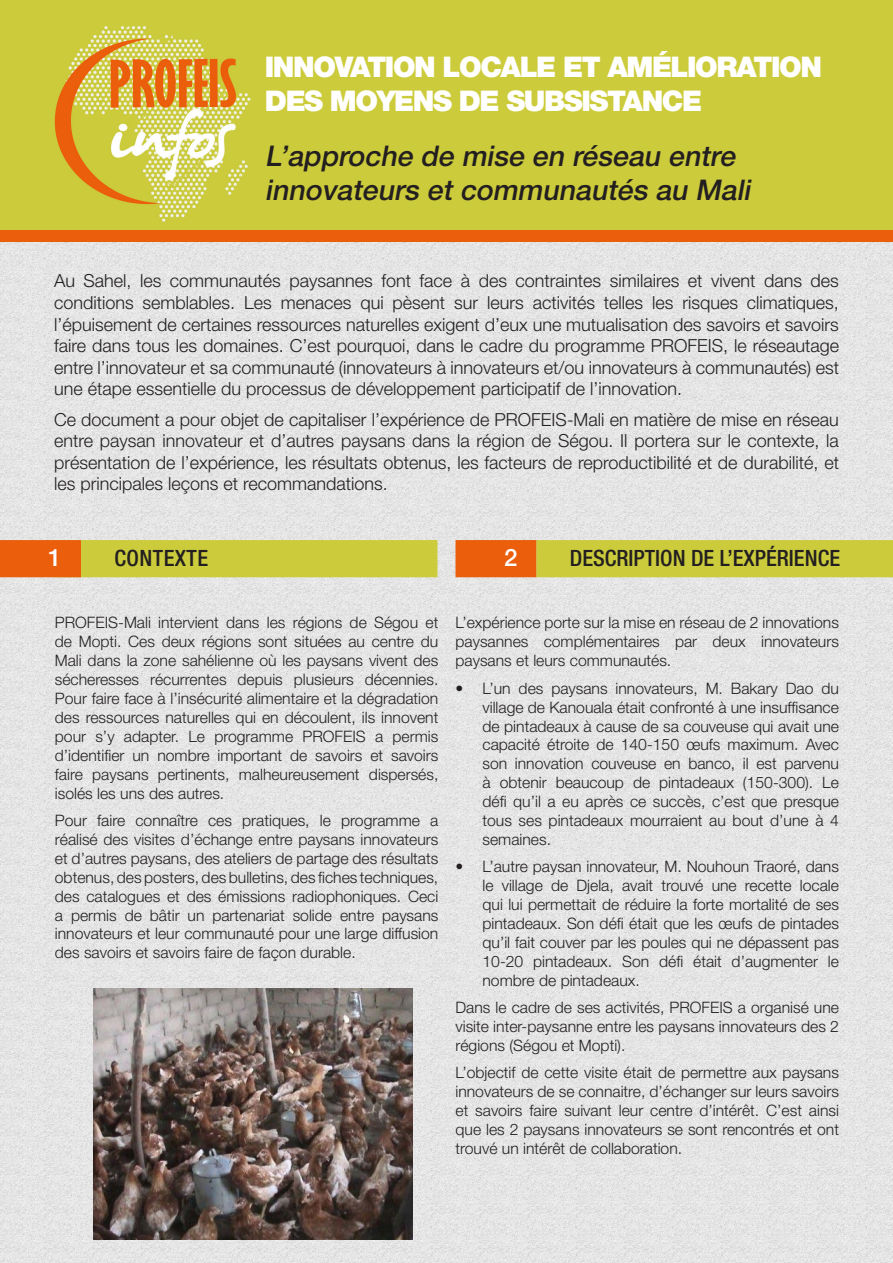
<style>
.page{position:relative;width:893px;height:1263px;background:#fff}
.page>*{position:absolute;margin:0;border:0;box-sizing:border-box;transform-origin:0 0}
.t1{font:italic 500 28.5px/34.2px "Helvetica Neue";color:#231f20}
.t2{font:900 28.5px "Helvetica Neue";letter-spacing:-.05em;color:#fff}
.t3{font:500 24px "Helvetica Neue";color:#fff}
.t4{font:500 condensed 22.5px "Helvetica Neue LT";color:#231f20}
.t5{font:500 condensed 22.5px "Helvetica Neue LT";letter-spacing:.02em;color:#231f20}
.t6{font:300 18px/21.6px "Helvetica Neue";color:#231f20;text-align:justify}
.t7{font:300 15.75px/18.9px "Helvetica Neue";color:#231f20;text-align:justify}
</style>
<div class="page">
<img style="left:0;top:242px;width:893px;height:1021px">
<div style="left:54px;top:540px;width:383px;height:37px;background:#cbcb3c"></div>
<div style="left:536px;top:540px;width:357px;height:37px;background:#cbcb3c"></div>
<div style="left:0;top:540px;width:81px;height:37px;background:#eb5e0c"></div>
<div style="left:455px;top:540px;width:81px;height:37px;background:#eb5e0c;border:2px solid #eb5e0c"></div>
<img style="left:94px;top:989px;width:318px;height:250px">
<svg style="left:0;top:0;width:893px;height:230px;background:#cdc83e"></svg>
<div style="left:0;top:230px;width:893px;height:12px;background:#eb5e0c"></div>
<p class="t2" style="left:265px;top:50px;width:559px">INNOVATION LOCALE ET AMÉLIORATION</p>
<p class="t2" style="left:265px;top:84px;width:439px">DES MOYENS DE SUBSISTANCE</p>
<p class="t1" style="left:265px;top:137px;width:494px">L’approche de mise en réseau entre innovateurs etcommunautés au Mali</p>
<p class="t6" style="left:54px;top:269px;width:786px">Au Sahel, les communautés paysannes font face à des contraintes similaires et vivent dans des conditions semblables. Les menaces qui pèsent sur leurs activités telles les risques climatiques, l’épuisement de certaines ressources naturelles exigent d’eux une mutualisation des savoirs et savoirs faire dans tous les domaines. C’est pourquoi, dans le cadre du programme PROFEIS, le réseautage entre l’innovateur et sa communauté (innovateurs à innovateurs et/ou innovateurs à communautés) est une étape essentielle du processus de développement participatif de l’innovation.</p>
<p class="t6" style="left:54px;top:407px;width:786px">Ce document a pour objet de capitaliser l’expérience de PROFEIS-Mali en matière de mise en réseau entre paysan innovateur et d’autres paysans dans la région de Ségou. Il portera sur le contexte, la présentation de l’expérience, les résultats obtenus, les facteurs de reproductibilité et de durabilité, et les principales leçons et recommandations.</p>
<p class="t5" style="left:114px;top:544px;width:95px">CONTEXTE</p>
<p class="t4" style="left:570px;top:544px;width:272px">DESCRIPTION DE L’EXPÉRIENCE</p>
<p class="t3" style="left:48px;top:538px;width:15px">1</p>
<p class="t3" style="left:504px;top:538px;width:15px">2</p>
<p class="t7" style="left:55px;top:612px;width:385px">PROFEIS-Mali intervient dans les régions de Ségou et de Mopti. Ces deux régions sont situées au centre du Mali dans la zone sahélienne où les paysans vivent des sécheresses récurrentes depuis plusieurs décennies.<br>Pour faire face à l’insécurité alimentaire et la dégradation des ressources naturelles qui en découlent, ils innovent pour s’y adapter. Le programme PROFEIS a permis d’identifier un nombre important de savoirs et savoirs faire paysans pertinents, malheureusement dispersés, isolés les uns des autres.</p>
<p class="t7" style="left:55px;top:810px;width:385px">Pour faire connaître ces pratiques, le programme a réalisé des visites d’échange entre paysans innovateurs et d’autres paysans, des ateliers de partage des résultats obtenus, des posters, des bulletins, des fiches techniques, des catalogues et des émissions radiophoniques. Ceci a permis de bâtir un partenariat solide entre paysans innovateurs et leur communauté pour une large diffusion des savoirs et savoirs faire de façon durable.</p>
<p class="t7" style="left:455px;top:612px;width:385px">L’expérience porte sur la mise en réseau de 2 innovations paysannes complémentaires par deux innovateurs paysans et leurs communautés.</p>
<p class="t7" style="left:482px;top:677px;width:358px;text-indent:-27px">• L’un des paysans innovateurs, M. Bakary Dao du village de Kanouala était confronté à une insuffisance de pintadeaux à cause de sa couveuse qui avait une capacité étroite de 140-150 œufs maximum. Avec son innovation couveuse en banco, il est parvenu à obtenir beaucoup de pintadeaux (150-300). Le défi qu’il a eu après ce succès, c’est que presque tous ses pintadeaux mourraient au bout d’une à 4 semaines.</p>
<p class="t7" style="left:482px;top:856px;width:358px;text-indent:-27px">• L’autre paysan innovateur, M. Nouhoun Traoré, dans le village de Djela, avait trouvé une recette locale qui lui permettait de réduire la forte mortalité de ses pintadeaux. Son défi était que les œufs de pintades qu’il fait couver par les poules qui ne dépassent pas 10-20 pintadeaux. Son défi était d’augmenter le nombre de pintadeaux.</p>
<p class="t7" style="left:455px;top:997px;width:385px">Dans le cadre de ses activités, PROFEIS a organisé une visite inter-paysanne entre les paysans innovateurs des 2 régions (Ségou et Mopti).</p>
<p class="t7" style="left:455px;top:1062px;width:385px">L’objectif de cette visite était de permettre aux paysans innovateurs de se connaitre, d’échanger sur leurs savoirs et savoirs faire suivant leur centre d’intérêt. C’est ainsi que les 2 paysans innovateurs se sont rencontrés et ont trouvé un intérêt de collaboration.</p>
</div>
